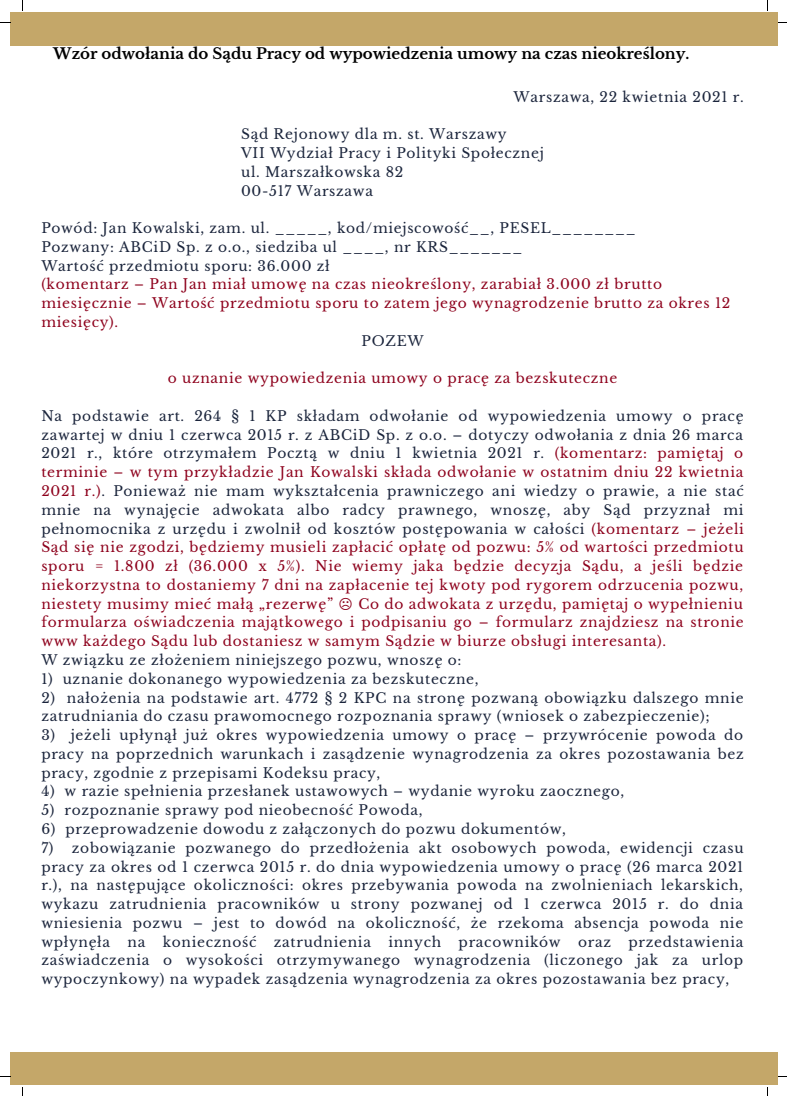
<style>
.page{position:relative;width:787px;height:1096px;background:#fff}
.page>*{position:absolute;margin:0;border:0;box-sizing:border-box;transform-origin:0 0}
.t1{font:700 15px "Libre Baskerville";color:#000}
.t2{font:13.75px/18.8px "Libre Baskerville";letter-spacing:.05em;color:#1b253c;text-align:justify}
.t3{font:13.75px/18.8px "Libre Baskerville";letter-spacing:.05em;color:#8e021d}
.s1{color:#1b253c}
.s2{font-family:"DejaVu Sans"}
</style>
<div class="page">
<div style="left:10px;top:12px;width:768px;height:33px;background:#c4a769"></div>
<div style="left:10px;top:1052px;width:768px;height:32px;background:#c4a769"></div>
<p class="t1" style="left:53px;top:45px;width:638px">Wzór odwołania do Sądu Pracy od wypowiedzenia umowy na czas nieokreślony.</p>
<p class="t2" style="left:513px;top:87px;width:232px">Warszawa, 22 kwietnia 2021 r.</p>
<p class="t2" style="left:241px;top:125px;width:267px">Sąd Rejonowy dla m. st. Warszawy</p>
<p class="t2" style="left:241px;top:144px;width:304px">VII Wydział Pracy i Polityki Społecznej</p>
<p class="t2" style="left:241px;top:162px;width:164px">ul. Marszałkowska 82</p>
<p class="t2" style="left:241px;top:181px;width:133px">00-517 Warszawa</p>
<p class="t2" style="left:41px;top:219px;width:596px">Powód: Jan Kowalski, zam. ul. _____, kod/miejscowość__, PESEL________</p>
<p class="t2" style="left:41px;top:238px;width:483px">Pozwany: ABCiD Sp. z o.o., siedziba ul ____, nr KRS_______</p>
<p class="t2" style="left:41px;top:256px;width:290px">Wartość przedmiotu sporu: 36.000 zł</p>
<p class="t3" style="left:41px;top:275px;width:690px">(komentarz – Pan Jan miał umowę na czas nieokreślony, zarabiał 3.000 zł brutto miesięcznie – Wartość przedmiotu sporu to zatem jego wynagrodzenie brutto za okres 12 miesięcy).</p>
<p class="t2" style="left:362px;top:331px;width:64px">POZEW</p>
<p class="t3" style="left:168px;top:369px;width:451px">o uznanie wypowiedzenia umowy o pracę za bezskuteczne</p>
<p class="t3" style="left:41px;top:406px;width:704px;text-align:justify"><span class="s1">Na podstawie art. 264 § 1 KP składam odwołanie od wypowiedzenia umowy o pracę zawartej w dniu 1 czerwca 2015 r. z ABCiD Sp. z o.o. – dotyczy odwołania z dnia 26 marca 2021 r., które otrzymałem Pocztą w dniu 1 kwietnia 2021 r.</span> (komentarz: pamiętaj o terminie – w tym przykładzie Jan Kowalski składa odwołanie w ostatnim dniu 22 kwietnia 2021 r.)<span class="s1">. Ponieważ nie mam wykształcenia prawniczego ani wiedzy o prawie, a nie stać mnie na wynajęcie adwokata albo radcy prawnego, wnoszę, aby Sąd przyznał mi pełnomocnika z urzędu i zwolnił od kosztów postępowania w całości</span> (komentarz – jeżeli Sąd się nie zgodzi, będziemy musieli zapłacić opłatę od pozwu: 5% od wartości przedmiotu sporu = 1.800 zł (36.000 x 5%). Nie wiemy jaka będzie decyzja Sądu, a jeśli będzie niekorzystna to dostaniemy 7 dni na zapłacenie tej kwoty pod rygorem odrzucenia pozwu, niestety musimy mieć małą „rezerwę” <span class="s2">☹</span> Co do adwokata z urzędu, pamiętaj o wypełnieniu formularza oświadczenia majątkowego i podpisaniu go – formularz znajdziesz na stronie www każdego Sądu lub dostaniesz w samym Sądzie w biurze obsługi interesanta).</p>
<p class="t2" style="left:41px;top:650px;width:422px">W związku ze złożeniem niniejszego pozwu, wnoszę o:</p>
<p class="t2" style="left:41px;top:669px;width:439px">1) uznanie dokonanego wypowiedzenia za bezskuteczne,</p>
<p class="t2" style="left:41px;top:688px;width:704px">2) nałożenia na podstawie art. 4772 § 2 KPC na stronę pozwaną obowiązku dalszego mnie zatrudniania do czasu prawomocnego rozpoznania sprawy (wniosek o zabezpieczenie);</p>
<p class="t2" style="left:41px;top:725px;width:704px">3) jeżeli upłynął już okres wypowiedzenia umowy o pracę – przywrócenie powoda do pracy na poprzednich warunkach i zasądzenie wynagrodzenia za okres pozostawania bez pracy, zgodnie z przepisami Kodeksu pracy,</p>
<p class="t2" style="left:41px;top:782px;width:584px">4) w razie spełnienia przesłanek ustawowych – wydanie wyroku zaocznego,</p>
<p class="t2" style="left:41px;top:800px;width:383px">5) rozpoznanie sprawy pod nieobecność Powoda,</p>
<p class="t2" style="left:41px;top:819px;width:526px">6) przeprowadzenie dowodu z załączonych do pozwu dokumentów,</p>
<p class="t2" style="left:41px;top:838px;width:704px">7) zobowiązanie pozwanego do przedłożenia akt osobowych powoda, ewidencji czasu pracy za okres od 1 czerwca 2015 r. do dnia wypowiedzenia umowy o pracę (26 marca 2021 r.), na następujące okoliczności: okres przebywania powoda na zwolnieniach lekarskich, wykazu zatrudnienia pracowników u strony pozwanej od 1 czerwca 2015 r. do dnia wniesienia pozwu – jest to dowód na okoliczność, że rzekoma absencja powoda nie wpłynęła</p>
<p class="t2" style="left:41px;top:932px;width:704px;text-indent:587px">przedstawienia zaświadczenia o wysokości otrzymywanego wynagrodzenia (liczonego jak za urlop wypoczynkowy) na wypadek zasądzenia wynagrodzenia za okres pozostawania bez pracy,</p>
<p class="t2" style="left:128px;top:932px;width:19px">na</p>
<p class="t2" style="left:163px;top:932px;width:95px">konieczność</p>
<p class="t2" style="left:274px;top:932px;width:99px">zatrudnienia</p>
<p class="t2" style="left:388px;top:932px;width:54px">innych</p>
<p class="t2" style="left:459px;top:932px;width:104px">pracowników</p>
<p class="t2" style="left:578px;top:932px;width:34px">oraz</p>
</div>
